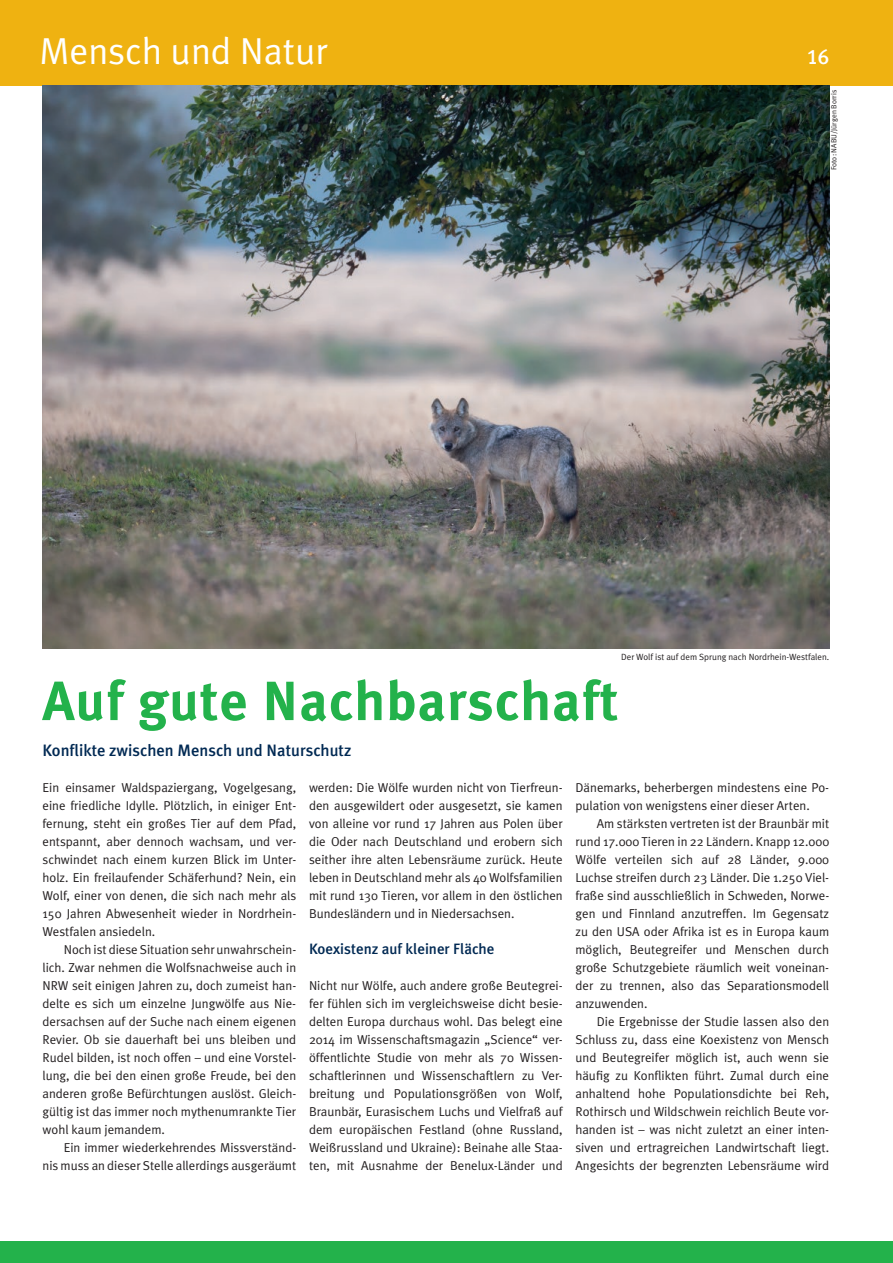
<style>
.page{position:relative;width:893px;height:1263px;background:#fff}
.page>*{position:absolute;margin:0;border:0;box-sizing:border-box;transform-origin:0 0}
.t1{font:700 55.2px "Meta Plus";letter-spacing:.02em;color:#23b24b}
.t2{font:37.5px "Meta Plus Normal";color:#fff}
.t3{font:21px "Meta Plus Medium Caps";color:#fff}
.t4{font:500 16.5px "Meta Plus";color:#002953}
.t5{font:500 15px "Meta Plus";color:#002953}
.t6{font:12.9px/18px "Meta Plus Normal";color:#231f20;text-align:justify}
.t7{font:9px "Meta Plus Normal";color:#231f20}
.t8{font:7.5px "Meta Plus Normal";color:#231f20}
</style>
<div class="page">
<div style="left:0;top:1242px;width:893px;height:21px;background:#23b24b"></div>
<div style="left:0;top:0;width:893px;height:85px;background:#efb211"></div>
<img style="left:43px;top:85px;width:786px;height:563px">
<h2 class="t2" style="left:39px;top:29px;width:290px">Mensch und Natur</h2>
<h3 class="t3" style="left:807px;top:45px;width:24px">16</h3>
<p class="t8" style="left:830px;top:170px;width:82px;rotate:-90deg">Foto: NABU/Jürgen Borris</p>
<p class="t7" style="left:621px;top:651px;width:210px">Der Wolf ist auf dem Sprung nach Nordrhein-Westfalen.</p>
<h1 class="t1" style="left:43px;top:669px;width:577px">Auf gute Nachbarschaft</h1>
<p class="t4" style="left:43px;top:741px;width:310px">Konflikte zwischen Mensch und Naturschutz</p>
<p class="t6" style="left:309px;top:778px;width:255px">werden: Die Wölfe wurden nicht von Tierfreun&shy;den ausgewildert oder ausgesetzt, sie kamen von alleine vor rund 17 Jahren aus Polen über die Oder nach Deutschland und erobern sich seither ihre alten Lebensräume zurück. Heute leben in Deutschland mehr als 40 Wolfsfamilien mit rund 130 Tieren, vor allem in den östlichen Bundesländern und in Niedersachsen.</p>
<p class="t5" style="left:309px;top:940px;width:187px">Koexistenz auf kleiner Fläche</p>
<p class="t6" style="left:309px;top:976px;width:255px">Nicht nur Wölfe, auch andere große Beutegrei&shy;fer fühlen sich im vergleichsweise dicht besie&shy;delten Europa durchaus wohl. Das belegt eine 2014 im Wissenschaftsmagazin „Science“ ver&shy;öffentlichte Studie von mehr als 70 Wissen&shy;schaftlerinnen und Wissenschaftlern zu Ver&shy;breitung und Populationsgrößen von Wolf, Braunbär, Eurasischem Luchs und Vielfraß auf dem europäischen Festland (ohne Russland, Weißrussland und Ukraine): Beinahe alle Staa&shy;ten, mit Ausnahme der Benelux-Länder und</p>
<p class="t6" style="left:575px;top:778px;width:255px">Däne marks, beherbergen mindestens eine Po&shy;pulation von wenigstens einer dieser Arten.</p>
<p class="t6" style="left:575px;top:814px;width:255px;text-indent:21px">Am stärksten vertreten ist der Braunbär mit rund 17.000 Tieren in 22 Ländern. Knapp 12.000<br>Wölfe verteilen sich auf 28 Länder, 9.000<br>Luchse streifen durch 23 Länder. Die 1.250 Viel&shy;fraße sind ausschließlich in Schweden, Norwe&shy;gen und Finnland anzutreffen. Im Gegensatz zu den USA oder Afrika ist es in Europa kaum möglich, Beutegreifer und Menschen durch große Schutzgebiete räumlich weit voneinan&shy;der zu trennen, also das Separationsmodell anzuwenden.</p>
<p class="t6" style="left:575px;top:1012px;width:255px;text-indent:21px">Die Ergebnisse der Studie lassen also den Schluss zu, dass eine Koexistenz von Mensch und Beutegreifer möglich ist, auch wenn sie häufig zu Konflikten führt. Zumal durch eine anhaltend hohe Populationsdichte bei Reh, Rothirsch und Wildschwein reichlich Beute vor&shy;handen ist – was nicht zuletzt an einer inten&shy;siven und ertragreichen Landwirtschaft liegt.<br>Angesichts der begrenzten Lebensräume wird</p>
<p class="t6" style="left:43px;top:778px;width:255px">Ein einsamer Waldspaziergang, Vogelgesang, eine friedliche Idylle. Plötzlich, in einiger Ent&shy;fernung, steht ein großes Tier auf dem Pfad, entspannt, aber dennoch wachsam, und ver&shy;schwindet nach einem kurzen Blick im Unter&shy;holz. Ein freilaufender Schäferhund? Nein, ein Wolf, einer von denen, die sich nach mehr als 150 Jahren Abwesenheit wieder in Nordrhein-Westfalen ansiedeln.</p>
<p class="t6" style="left:43px;top:940px;width:255px;text-indent:21px">Noch ist diese Situation sehr unwahrschein&shy;lich. Zwar nehmen die Wolfsnachweise auch in NRW seit einigen Jahren zu, doch zumeist han&shy;delte es sich um einzelne Jungwölfe aus Nie&shy;dersachsen auf der Suche nach einem eigenen Revier. Ob sie dauerhaft bei uns bleiben und Rudel bilden, ist noch offen – und eine Vorstel&shy;lung, die bei den einen große Freude, bei den anderen große Befürchtungen auslöst. Gleich&shy;gültig ist das immer noch mythenumrankte Tier wohl kaum jemandem.</p>
<p class="t6" style="left:43px;top:1138px;width:255px;text-align:right">Ein immer wiederkehrendes Missverständ-<br>nis muss an dieser Stelle allerdings ausgeräumt</p>
</div>
